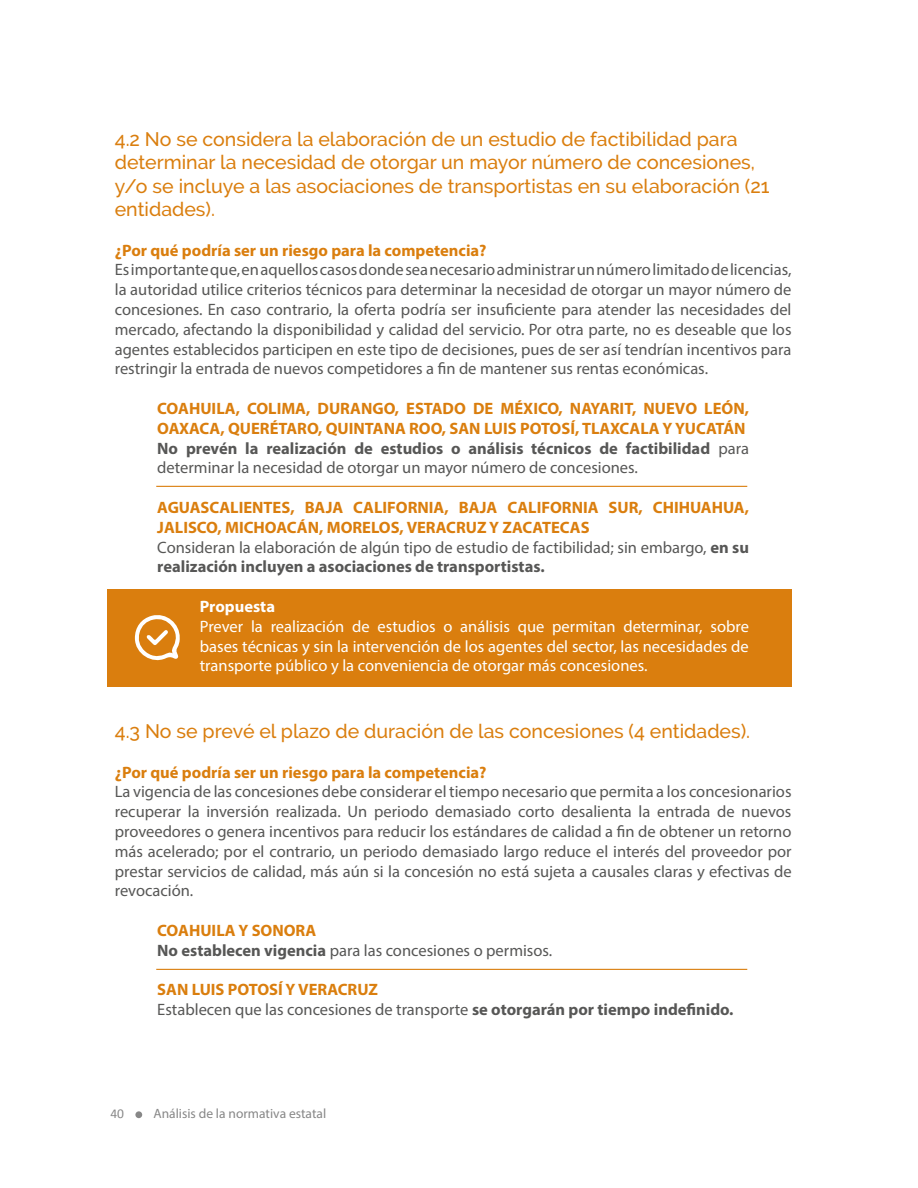
<style>
.page{position:relative;width:918px;height:1188px;background:#fff}
.page>*{position:absolute;margin:0;border:0;box-sizing:border-box;transform-origin:0 0}
.t1{font:500 19.5px/23.4px "Raleway";color:#da7e0e}
.t2{font:16.5px/19.8px "Myriad Pro";color:#575756;text-align:justify}
.t3{font:700 16.5px/19.8px "Myriad Pro";color:#da7e0e}
.t4{font:16.5px/19.8px "Myriad Pro";color:#fff;text-align:justify}
.t5{font:700 16.5px "Myriad Pro";color:#fff}
.t6{font:13.5px "Myriad Pro";color:#878787}
.t7{font:13.5px "Calibri";color:#878787}
.s1{color:#575756}
.s2{font-weight:400;color:#575756}
.s3{font-weight:700;color:#da7e0e}
.s4{font-weight:700}
</style>
<div class="page">
<div style="left:135px;top:1111px;width:7px;height:7px;background:#878787;border-radius:50%"></div>
<div style="left:107px;top:589px;width:685px;height:97px;background:#da7e0e"></div>
<svg style="left:135px;top:615px;width:45px;height:46px"></svg>
<hr style="left:156px;top:486px;width:591px;height:1px;background:#da7e0e">
<hr style="left:156px;top:969px;width:591px;height:1px;background:#da7e0e">
<p class="t1" style="left:115px;top:127px;width:656px">4.2 No se considera la elaboración de un estudio de factibilidad para determinar la necesidad de otorgar un mayor número de concesiones, y/o se incluye a las asociaciones de transportistas en su elaboración (21 entidades).</p>
<p class="t3" style="left:115px;top:240px;width:373px">¿Por qué podría ser un riesgo para la competencia?</p>
<p class="t2" style="left:115px;top:260px;width:678px">Es importante que, en aquellos casos donde sea necesario administrar un número limitado de licencias, la autoridad utilice criterios técnicos para determinar la necesidad de otorgar un mayor número de concesiones. En caso contrario, la oferta podría ser insuficiente para atender las necesidades del mercado, afectando la disponibilidad y calidad del servicio. Por otra parte, no es deseable que los agentes establecidos participen en este tipo de decisiones, pues de ser así tendrían incentivos para restringir la entrada de nuevos competidores a fin de mantener sus rentas económicas.</p>
<p class="t3" style="left:157px;top:398px;width:593px">COAHUILA, COLIMA, DURANGO, ESTADO DE MÉXICO, NAYARIT, NUEVO LEÓN, OAXACA, QUERÉTARO, QUINTANA ROO, SAN LUIS POTOSÍ, TLAXCALA Y YUCATÁN <span class="s1">No prevén la realización de estudios o análisis técnicos de factibilidad</span> <span class="s2">para determinar la necesidad de otorgar un mayor número de concesiones.</span></p>
<p class="t3" style="left:157px;top:497px;width:593px">AGUASCALIENTES, BAJA CALIFORNIA, BAJA CALIFORNIA SUR, CHIHUAHUA, JALISCO, MICHOACÁN, MORELOS, VERACRUZ Y ZACATECAS<br><span class="s2">Consideran la elaboración de algún tipo de estudio de factibilidad; sin embargo,</span> <span class="s1">en su realización incluyen a asociaciones de transportistas.</span></p>
<p class="t5" style="left:200px;top:596px;width:77px">Propuesta</p>
<p class="t4" style="left:200px;top:616px;width:551px">Prever la realización de estudios o análisis que permitan determinar, sobre bases técnicas y sin la intervención de los agentes del sector, las necesidades de transporte público y la conveniencia de otorgar más concesiones.</p>
<p class="t1" style="left:115px;top:720px;width:637px">4.3 No se prevé el plazo de duración de las concesiones (4 entidades).</p>
<p class="t3" style="left:115px;top:762px;width:373px">¿Por qué podría ser un riesgo para la competencia?</p>
<p class="t2" style="left:115px;top:782px;width:678px">La vigencia de las concesiones debe considerar el tiempo necesario que permita a los concesionarios recuperar la inversión realizada. Un periodo demasiado corto desalienta la entrada de nuevos proveedores o genera incentivos para reducir los estándares de calidad a fin de obtener un retorno más acelerado; por el contrario, un periodo demasiado largo reduce el interés del proveedor por prestar servicios de calidad, más aún si la concesión no está sujeta a causales claras y efectivas de revocación.</p>
<p class="t2" style="left:157px;top:920px;width:397px"><span class="s3">COAHUILA Y SONORA<br></span><span class="s4">No establecen vigencia</span> para las concesiones o permisos.</p>
<p class="t2" style="left:157px;top:980px;width:578px"><span class="s3">SAN LUIS POTOSÍ Y VERACRUZ<br></span>Establecen que las concesiones de transporte <span class="s4">se otorgarán por tiempo indefinido.</span></p>
<p class="t7" style="left:110px;top:1105px;width:15px">40</p>
<p class="t6" style="left:153px;top:1105px;width:174px">Análisis de la normativa estatal</p>
</div>
